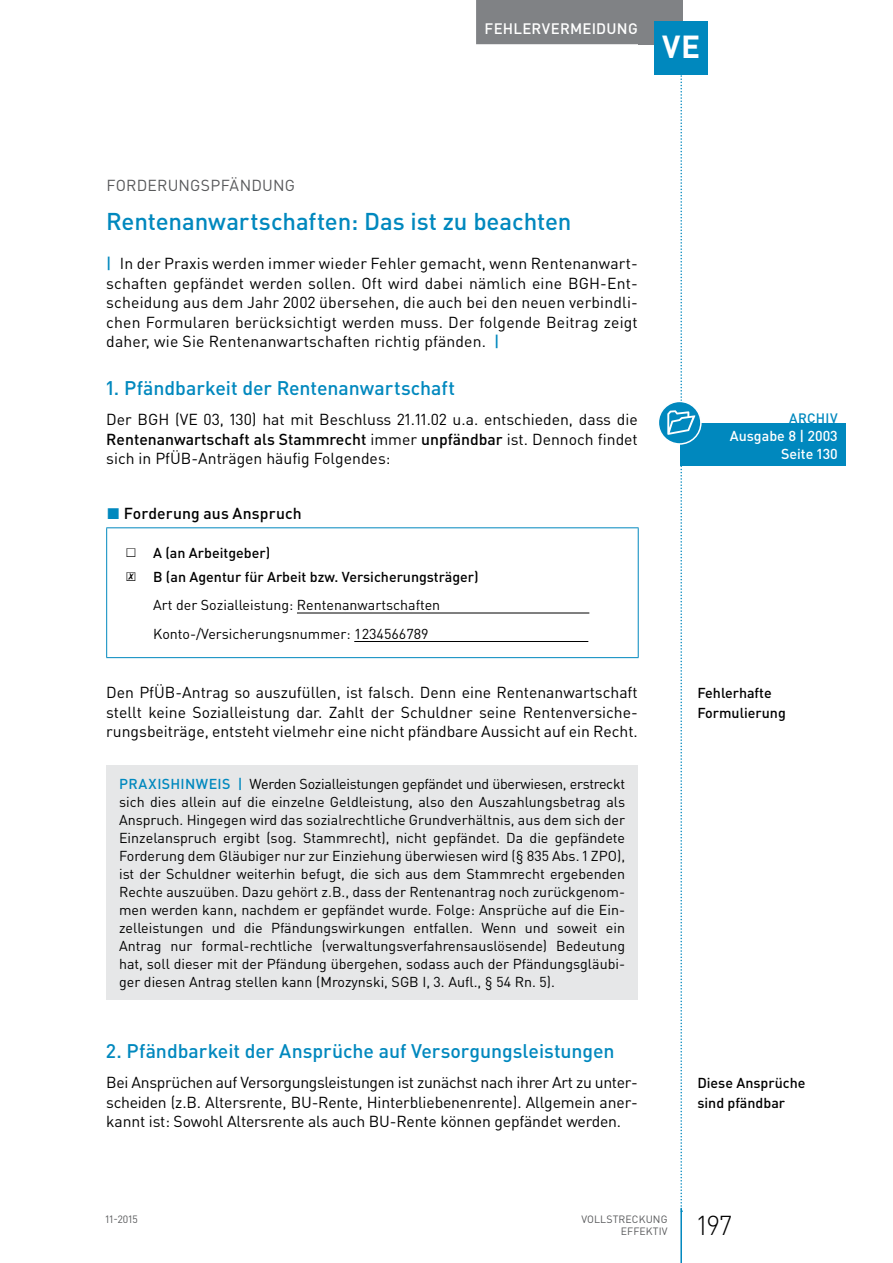
<style>
.page{position:relative;width:893px;height:1263px;background:#fff}
.page>*{position:absolute;margin:0;border:0;box-sizing:border-box;transform-origin:0 0}
.t1{font:700 31.5px "DIN Pro";color:#fff}
.t2{font:300 27px "DIN Pro";color:#000}
.t3{font:500 24px "DIN Pro";letter-spacing:-.005em;color:#0088be}
.t4{font:500 19.5px "DIN Pro";letter-spacing:-.005em;color:#0088be}
.t5{font:15.75px/19.5px "DIN Pro";color:#000;text-align:justify}
.t6{font:500 15.75px "DIN Pro";letter-spacing:.005em;color:#000}
.t7{font:15.75px "DIN Pro";letter-spacing:.01em;color:#58595b}
.t8{font:500 15px "DIN Pro";letter-spacing:.015em;color:#fff}
.t9{font:14.25px/18px "DIN Pro";color:#000}
.t10{font:500 14.25px/19.5px "DIN Pro";color:#000}
.t11{font:500 14.25px/17.2px "DIN Pro";color:#fff;text-align:right}
.t12{font:500 14.25px "DIN Pro";letter-spacing:.03em;color:#0088be}
.t13{font:500 13.5px "DIN Pro";color:#0088be}
.t14{font:10.5px/12.8px "DIN Pro";letter-spacing:.01em;color:#58595b;text-align:right}
.s1{font-weight:500;color:#0088be}
.s2{font-weight:500}
.s3{color:#0088be}
.s4{font-family:"Arial Unicode MS";font-weight:400}
</style>
<div class="page">
<div style="left:638px;top:0;width:44px;height:44px;background:#808285"></div>
<hr style="left:680px;top:1208px;width:2px;height:55px;background:#0088be">
<div style="left:476px;top:0;width:170px;height:44px;background:#808285"></div>
<div style="left:655px;top:21px;width:53px;height:53px;background:#0088be"></div>
<hr style="left:106px;top:527px;width:533px;height:1px;background:#0088be">
<hr style="left:106px;top:528px;width:1px;height:129px;background:#0088be">
<hr style="left:638px;top:528px;width:1px;height:129px;background:#0088be">
<hr style="left:106px;top:657px;width:533px;height:1px;background:#0088be">
<svg style="left:297px;top:612px;width:293px;height:30px"></svg>
<hr style="left:297px;top:613px;width:292px;height:1px;background:#000">
<hr style="left:354px;top:641px;width:234px;height:1px;background:#000">
<div style="left:106px;top:765px;width:532px;height:235px;background:#e6e7e8"></div>
<div style="left:680px;top:423px;width:166px;height:43px;background:#0088be"></div>
<svg style="left:658px;top:401px;width:43px;height:43px"></svg>
<div style="left:658px;top:401px;width:44px;height:44px;border:2px solid #fff;border-radius:50%"></div>
<svg style="left:667px;top:0;width:28px;height:1212px"></svg>
<p class="t8" style="left:485px;top:18px;width:155px">Fehlervermeidung</p>
<h1 class="t1" style="left:662px;top:26px;width:40px">VE</h1>
<p class="t7" style="left:106px;top:175px;width:190px">FORDERUNGSPFÄNDUNG</p>
<h3 class="t3" style="left:106px;top:205px;width:467px">Rentenanwartschaften: Das ist zu beachten</h3>
<p class="t5" style="left:106px;top:253px;width:533px"><span class="s1">|</span> In der Praxis werden immer wieder Fehler gemacht, wenn Rentenanwart&shy;schaften gepfändet werden sollen. Oft wird dabei nämlich eine BGH-Ent&shy;scheidung aus dem Jahr 2002 übersehen, die auch bei den neuen verbindli&shy;chen Formularen berücksichtigt werden muss. Der folgende Beitrag zeigt daher, wie Sie Rentenanwartschaften richtig pfänden. <span class="s1">|</span></p>
<h3 class="t4" style="left:106px;top:375px;width:350px">1. Pfändbarkeit der Rentenanwartschaft</h3>
<p class="t5" style="left:106px;top:409px;width:533px">Der BGH (VE 03, 130) hat mit Beschluss 21.11.02 u.a. entschieden, dass die <span class="s2">Rentenanwartschaft als Stammrecht</span> immer <span class="s2">unpfändbar</span> ist. Dennoch findet sich in PfÜB-Anträgen häufig Folgendes:</p>
<p class="t6" style="left:107px;top:503px;width:196px"><span class="s3">◼</span> Forderung aus Anspruch</p>
<p class="t10" style="left:126px;top:540px;width:354px;line-height:23.7px"><span class="s4">☐</span> A (an Arbeitgeber)<br><span class="s4">☒</span> B (an Agentur für Arbeit bzw. Versicherungsträger)</p>
<p class="t9" style="left:153px;top:590px;width:289px;line-height:28.5px">Art der Sozialleistung: Rentenanwartschaften<br>Konto-/Versicherungsnummer: 1234566789</p>
<p class="t5" style="left:106px;top:682px;width:533px">Den PfÜB-Antrag so auszufüllen, ist falsch. Denn eine Rentenanwartschaft stellt keine Sozialleistung dar. Zahlt der Schuldner seine Rentenversiche&shy;rungsbeiträge, entsteht vielmehr eine nicht pfändbare Aussicht auf ein Recht.</p>
<p class="t12" style="left:119px;top:774px;width:60px">PRAXISHIN</p>
<p class="t9" style="left:119px;top:774px;width:508px;text-align:justify;text-indent:77px"><span class="s1">WEIS |</span> Werden Sozialleistungen gepfändet und überwiesen, erstreckt sich dies allein auf die einzelne Geldleistung, also den Auszahlungsbetrag als Anspruch. Hingegen wird das sozialrechtliche Grundverhältnis, aus dem sich der Einzelanspruch ergibt (sog. Stammrecht), nicht gepfändet. Da die gepfändete Forderung dem Gläubiger nur zur Einziehung überwiesen wird (§ 835 Abs. 1 ZPO), ist der Schuldner weiterhin befugt, die sich aus dem Stammrecht ergebenden Rechte auszuüben. Dazu gehört z.B., dass der Rentenantrag noch zurückgenom&shy;men werden kann, nachdem er gepfändet wurde. Folge: Ansprüche auf die Ein&shy;zelleistungen und die Pfändungswirkungen entfallen. Wenn und soweit ein Antrag nur formal-rechtliche (verwaltungsverfahrensauslösende) Bedeutung hat, soll dieser mit der Pfändung übergehen, sodass auch der Pfändungsgläubi&shy;ger diesen Antrag stellen kann (Mrozynski, SGB I, 3. Aufl., § 54 Rn. 5).</p>
<h3 class="t4" style="left:106px;top:1038px;width:510px">2. Pfändbarkeit der Ansprüche auf Versorgungsleistungen</h3>
<p class="t5" style="left:106px;top:1072px;width:533px">Bei Ansprüchen auf Versorgungsleistungen ist zunächst nach ihrer Art zu unter&shy;scheiden (z.B. Altersrente, BU-Rente, Hinterbliebenenrente). Allgemein aner&shy;kannt ist: Sowohl Altersrente als auch BU-Rente können gepfändet werden.</p>
<p class="t13" style="left:789px;top:409px;width:35px">ARCHIV</p>
<p class="t11" style="left:730px;top:427px;width:109px">Ausgabe 8 | 2003<br>Seite 130</p>
<p class="t10" style="left:697px;top:683px;width:90px">Fehlerhafte<br>Formulierung</p>
<p class="t10" style="left:697px;top:1073px;width:110px">Diese Ansprüche sind pfändbar</p>
<p class="t14" style="left:106px;top:1212px;width:34px">11-2015</p>
<p class="t14" style="left:581px;top:1212px;width:88px">VOLLSTRECKUNG<br>EFFEKTIV</p>
<h2 class="t2" style="left:697px;top:1207px;width:36px">197</h2>
</div>
